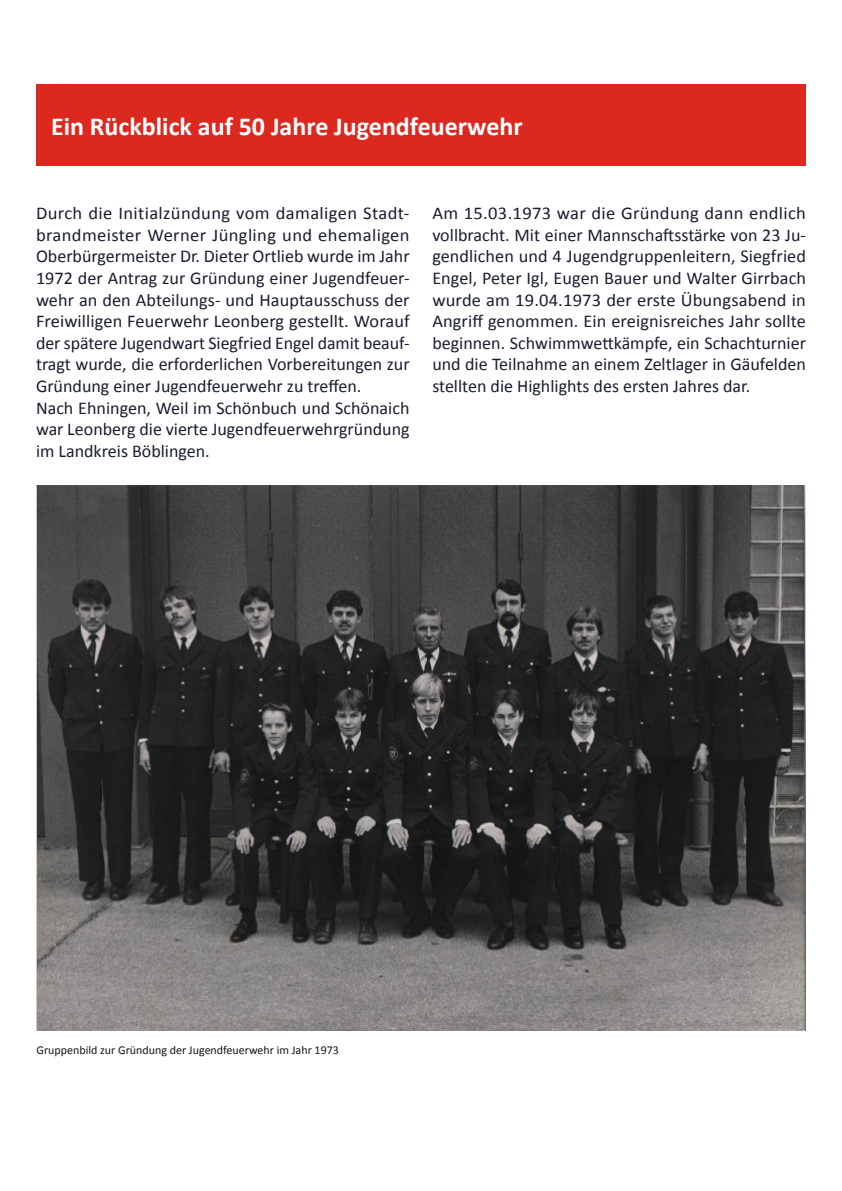
<style>
.page{position:relative;width:842px;height:1191px;background:#fff}
.page>*{position:absolute;margin:0;border:0;box-sizing:border-box;transform-origin:0 0}
.t1{font:700 26px "Calibri";color:#fff}
.t2{font:18px/21.6px "Calibri";color:#191e2f}
.t3{font:12px "Calibri";color:#151616}
</style>
<div class="page">
<div style="left:36px;top:84px;width:770px;height:82px;background:#dc2920"></div>
<img style="left:36px;top:485px;width:770px;height:545px">
<h1 class="t1" style="left:51px;top:109px;width:473px">Ein Rückblick auf 50 Jahre Jugendfeuerwehr</h1>
<p class="t2" style="left:36px;top:202px;width:375px">Durch die Initialzündung vom damaligen Stadt&shy;brandmeister Werner Jüngling und ehemaligen Oberbürgermeister Dr. Dieter Ortlieb wurde im Jahr 1972 der Antrag zur Gründung einer Jugendfeuer&shy;wehr an den Abteilungs- und Hauptausschuss der Freiwilligen Feuerwehr Leonberg gestellt. Worauf der spätere Jugendwart Siegfried Engel damit beauf&shy;tragt wurde, die erforderlichen Vorbereitungen zur Gründung einer Jugendfeuerwehr zu treffen.<br>Nach Ehningen, Weil im Schönbuch und Schönaich war Leonberg die vierte Jugendfeuerwehrgründung im Landkreis Böblingen.</p>
<p class="t2" style="left:432px;top:202px;width:375px;text-align:justify">Am 15.03.1973 war die Gründung dann endlich vollbracht. Mit einer Mannschaftsstärke von 23 Ju&shy;gendlichen und 4 Jugendgruppenleitern, Siegfried Engel, Peter Igl, Eugen Bauer und Walter Girrbach wurde am 19.04.1973 der erste Übungsabend in Angriff genommen. Ein ereignisreiches Jahr sollte beginnen. Schwimmwettkämpfe, ein Schachturnier und die Teilnahme an einem Zeltlager in Gäufelden stellten die Highlights des ersten Jahres dar.</p>
<p class="t3" style="left:36px;top:1042px;width:304px">Gruppenbild zur Gründung der Jugendfeuerwehr im Jahr 1973</p>
</div>
